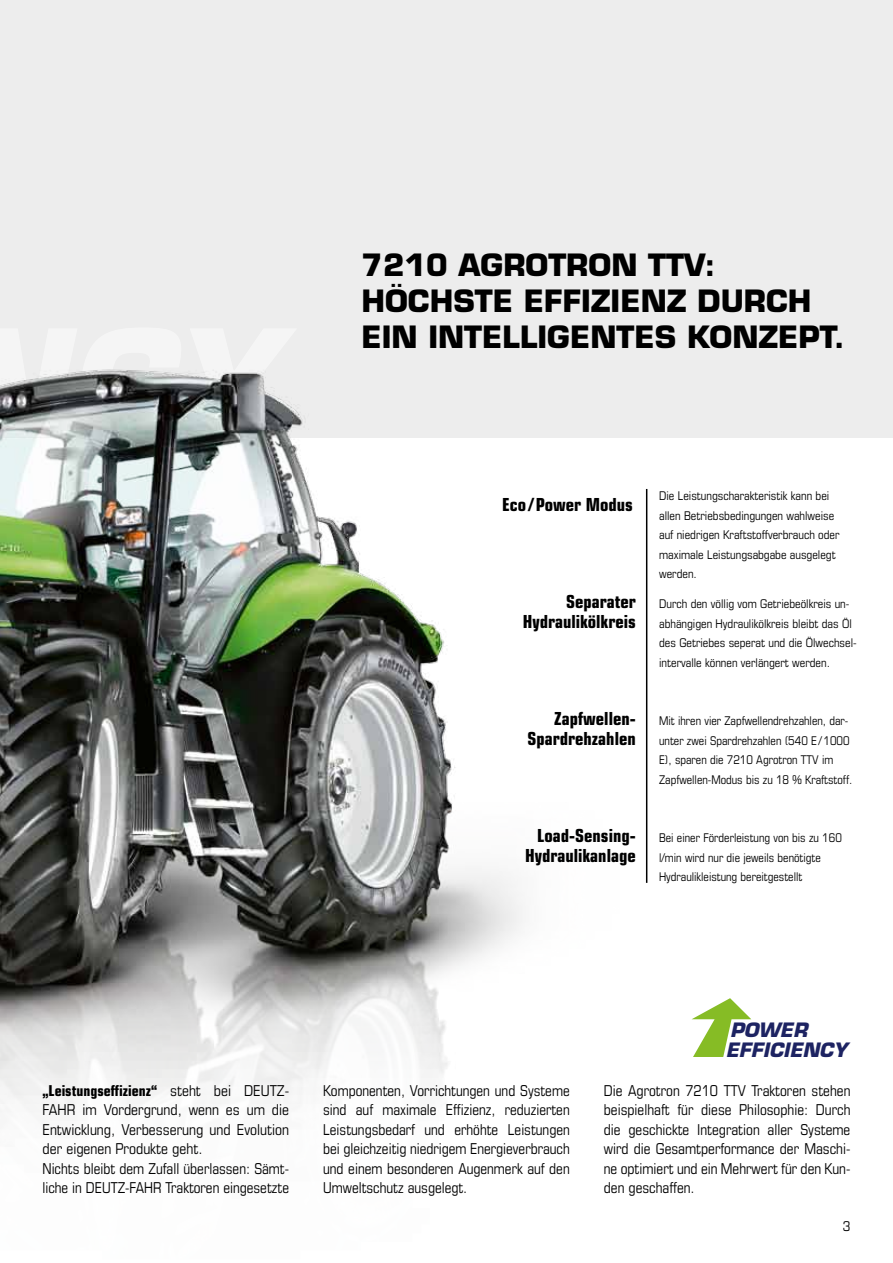
<style>
.page{position:relative;width:893px;height:1263px;background:#fff}
.page>*{position:absolute;margin:0;border:0;box-sizing:border-box;transform-origin:0 0}
.t1{font:700 30px/36px "Eurostile LT Std";color:#000}
.t2{font:italic 700 19.35px/19.4px "Eurostile LT Std";color:#1d2362}
.t3{font:700 condensed 18px/19.5px "Eurostile LT Std";color:#000;text-align:right}
.t4{font:condensed 15px/19.5px "Eurostile LT Std";color:#000;text-align:justify}
.t5{font:condensed 13.5px "Eurostile LT Std";color:#000}
.t6{font:condensed 12px/19.5px "Eurostile LT Std";color:#000}
.s1{font-weight:700}
</style>
<div class="page">
<img style="left:0;top:0;width:893px;height:1112px">
<hr style="left:646px;top:489px;width:1px;height:394px;background:#000">
<svg style="left:692px;top:998px;width:59px;height:59px"></svg>
<h1 class="t1" style="left:361px;top:247px;width:485px">7210 AGROTRON TTV:<br>HÖCHSTE EFFIZIENZ DURCH<br>EIN INTELLIGENTES KONZEPT.</h1>
<p class="t3" style="left:502px;top:494px;width:132px">Eco / Power Modus</p>
<p class="t6" style="left:659px;top:486px;width:182px">Die Leistungscharakteristik kann bei allen Betriebsbedingungen wahlweise auf niedrigen Kraftstoffverbrauch oder maximale Leistungsabgabe ausgelegt werden.</p>
<p class="t3" style="left:523px;top:592px;width:114px">Separater<br>Hydraulikölkreis</p>
<p class="t6" style="left:659px;top:594px;width:199px">Durch den völlig vom Getriebeölkreis un&shy;abhängigen Hydraulikölkreis bleibt das Öl des Getriebes seperat und die Ölwechsel&shy;intervalle können verlängert werden.</p>
<p class="t3" style="left:528px;top:709px;width:110px">Zapfwellen-<br>Spardrehzahlen</p>
<p class="t6" style="left:659px;top:711px;width:195px">Mit ihren vier Zapfwellendrehzahlen, dar&shy;unter zwei Spardrehzahlen (540 E/1000<br>E), sparen die 7210 Agrotron TTV im Zapfwellen-Modus bis zu 18 % Kraftstoff.</p>
<p class="t3" style="left:525px;top:826px;width:112px">Load-Sensing-<br>Hydraulikanlage</p>
<p class="t6" style="left:659px;top:828px;width:184px">Bei einer Förderleistung von bis zu 160 l/min wird nur die jeweils benötigte<br>Hydraulikleistung bereitgestellt</p>
<p class="t2" style="left:726px;top:1021px;width:123px">POWER<br>EFFICIENCY</p>
<p class="t4" style="left:43px;top:1080px;width:248px;text-align:left"><span class="s1">„Leistungseffizienz“</span> steht bei DEUTZ-FAHR im Vordergrund, wenn es um die Entwicklung, Verbesserung und Evolution der eigenen Produkte geht.<br>Nichts bleibt dem Zufall überlassen: Sämt&shy;liche in DEUTZ-FAHR Traktoren eingesetzte</p>
<p class="t4" style="left:323px;top:1080px;width:248px">Komponenten, Vorrichtungen und Systeme sind auf maximale Effizienz, reduzierten Leistungsbedarf und erhöhte Leistungen bei gleichzeitig niedrigem Energieverbrauch und einem besonderen Augenmerk auf den Umweltschutz ausgelegt.</p>
<p class="t4" style="left:604px;top:1080px;width:248px">Die Agrotron 7210 TTV Traktoren stehen beispielhaft für diese Philosophie: Durch die geschickte Integration aller Systeme wird die Gesamtperformance der Maschi&shy;ne optimiert und ein Mehrwert für den Kun&shy;den geschaffen.</p>
<p class="t5" style="left:843px;top:1218px;width:9px">3</p>
</div>
